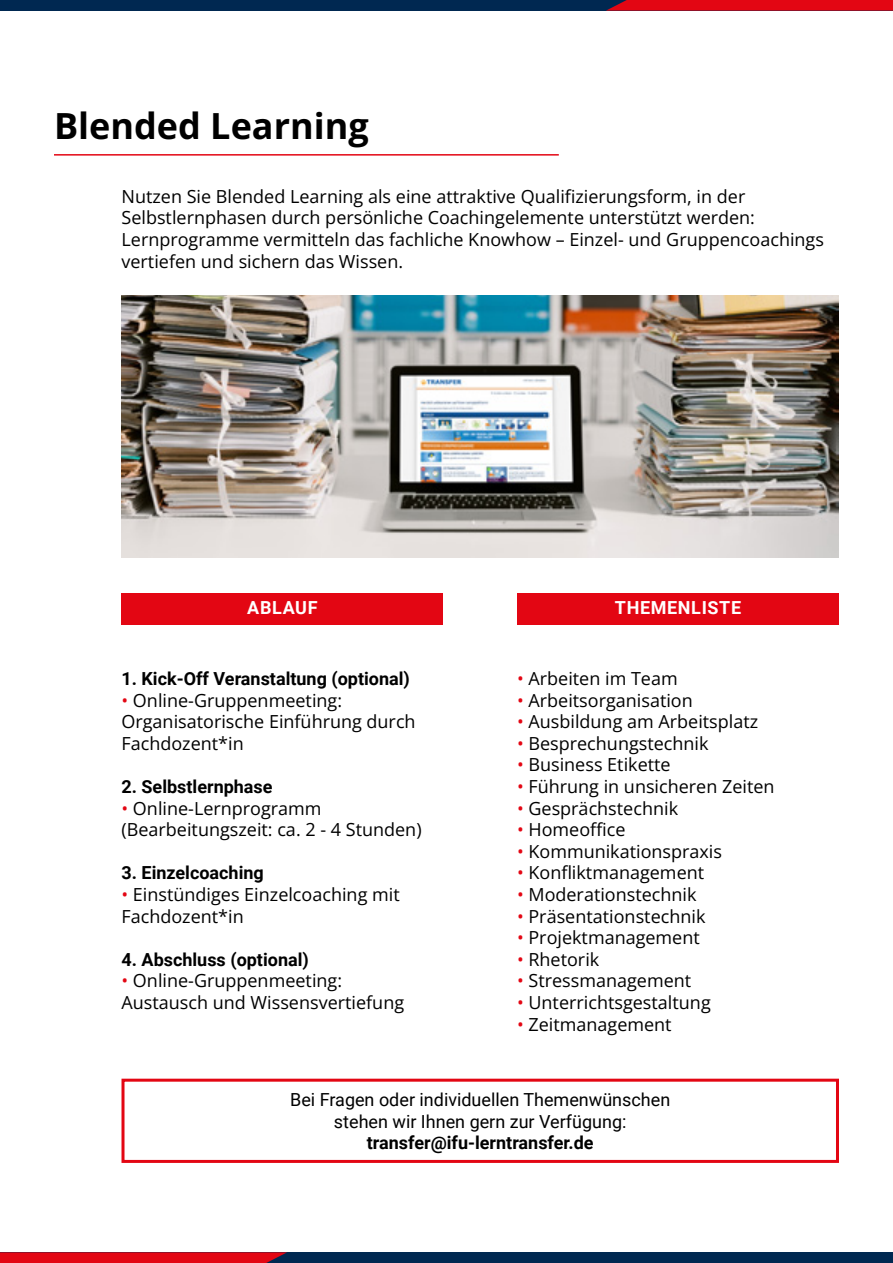
<style>
.page{position:relative;width:893px;height:1263px;background:#fff}
.page>*{position:absolute;margin:0;border:0;box-sizing:border-box;transform-origin:0 0}
.t1{font:700 36px "Open Sans";color:#000}
.t2{font:18px/21.6px "Open Sans";color:#000}
.t3{font:700 18px "Roboto";color:#000}
.t4{font:18px/21.6px "Roboto";color:#000;text-align:center}
.t5{font:700 18px "Roboto";letter-spacing:.035em;color:#fff}
.s1{color:#e30613}
</style>
<div class="page">
<div style="left:0;top:1252px;width:893px;height:11px;background:#002851"></div>
<svg style="left:0;top:1252px;width:287px;height:11px;background:#d30817"></svg>
<div style="left:0;top:0;width:893px;height:11px;background:#002851"></div>
<svg style="left:606px;top:0;width:287px;height:11px;background:#d30817"></svg>
<hr style="left:54px;top:154px;width:505px;height:2px;background:#e30613">
<img style="left:122px;top:296px;width:717px;height:261px">
<div style="left:122px;top:593px;width:321px;height:32px;background:#e30613"></div>
<div style="left:517px;top:593px;width:322px;height:32px;background:#e30613"></div>
<div style="left:122px;top:1079px;width:717px;height:84px;border:3px solid #e30613"></div>
<h1 class="t1" style="left:54px;top:101px;width:316px">Blended Learning</h1>
<p class="t2" style="left:122px;top:185px;width:704px">Nutzen Sie Blended Learning als eine attraktive Qualifizierungsform, in der Selbstlernphasen durch persönliche Coachingelemente unterstützt werden:<br>Lernprogramme vermitteln das fachliche Knowhow – Einzel- und Gruppencoachings vertiefen und sichern das Wissen.</p>
<p class="t5" style="left:247px;top:595px;width:72px">ABLAUF</p>
<p class="t5" style="left:615px;top:595px;width:128px">THEMENLISTE</p>
<p class="t3" style="left:122px;top:666px;width:290px">1. Kick-Off Veranstaltung (optional)</p>
<p class="t2" style="left:122px;top:689px;width:296px"><span class="s1">•</span> Online-Gruppenmeeting:<br>Organisatorische Einführung durch<br>Fachdozent*in</p>
<p class="t3" style="left:122px;top:774px;width:153px">2. Selbstlernphase</p>
<p class="t2" style="left:122px;top:797px;width:302px"><span class="s1">•</span> Online-Lernprogramm (Bearbeitungszeit: ca. 2 - 4 Stunden)</p>
<p class="t3" style="left:122px;top:860px;width:144px">3. Einzelcoaching</p>
<p class="t2" style="left:122px;top:883px;width:280px"><span class="s1">•</span> Einstündiges Einzelcoaching mit<br>Fachdozent*in</p>
<p class="t3" style="left:122px;top:947px;width:189px">4. Abschluss (optional)</p>
<p class="t2" style="left:122px;top:970px;width:284px"><span class="s1">•</span> Online-Gruppenmeeting:<br>Austausch und Wissensvertiefung</p>
<p class="t2" style="left:517px;top:667px;width:162px"><span class="s1">•</span> Arbeiten im Team</p>
<p class="t2" style="left:517px;top:689px;width:177px"><span class="s1">•</span> Arbeitsorganisation</p>
<p class="t2" style="left:517px;top:710px;width:243px"><span class="s1">•</span> Ausbildung am Arbeitsplatz</p>
<p class="t2" style="left:517px;top:732px;width:193px"><span class="s1">•</span> Besprechungstechnik</p>
<p class="t2" style="left:517px;top:754px;width:155px"><span class="s1">•</span> Business Etikette</p>
<p class="t2" style="left:517px;top:775px;width:259px"><span class="s1">•</span> Führung in unsicheren Zeiten</p>
<p class="t2" style="left:517px;top:797px;width:163px"><span class="s1">•</span> Gesprächstechnik</p>
<p class="t2" style="left:517px;top:818px;width:110px"><span class="s1">•</span> Homeoffice</p>
<p class="t2" style="left:517px;top:840px;width:207px"><span class="s1">•</span> Kommunikationspraxis</p>
<p class="t2" style="left:517px;top:862px;width:189px"><span class="s1">•</span> Konfliktmanagement</p>
<p class="t2" style="left:517px;top:883px;width:181px"><span class="s1">•</span> Moderationstechnik</p>
<p class="t2" style="left:517px;top:905px;width:190px"><span class="s1">•</span> Präsentationstechnik</p>
<p class="t2" style="left:517px;top:926px;width:184px"><span class="s1">•</span> Projektmanagement</p>
<p class="t2" style="left:517px;top:948px;width:84px"><span class="s1">•</span> Rhetorik</p>
<p class="t2" style="left:517px;top:970px;width:176px"><span class="s1">•</span> Stressmanagement</p>
<p class="t2" style="left:517px;top:991px;width:195px"><span class="s1">•</span> Unterrichtsgestaltung</p>
<p class="t2" style="left:517px;top:1013px;width:156px"><span class="s1">•</span> Zeitmanagement</p>
<p class="t4" style="left:290px;top:1088px;width:382px">Bei Fragen oder individuellen Themenwünschen stehen wir Ihnen gern zur Verfügung:</p>
<p class="t3" style="left:367px;top:1130px;width:228px">transfer@ifu-lerntransfer.de</p>
</div>
